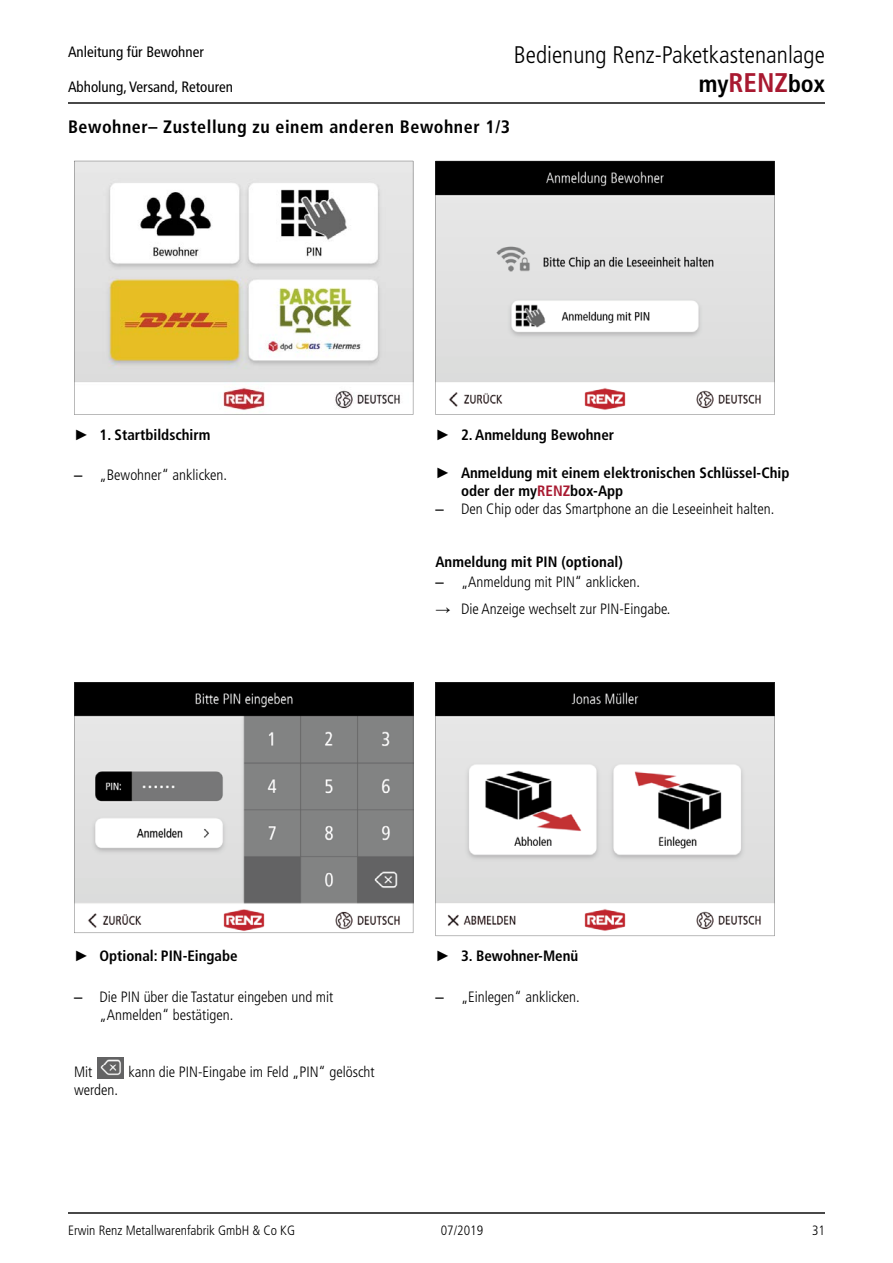
<style>
.page{position:relative;width:893px;height:1263px;background:#fff}
.page>*{position:absolute;margin:0;border:0;box-sizing:border-box;transform-origin:0 0}
.t1{font:300 condensed 24px/28.8px "Frutiger LT";color:#000;text-align:right}
.t2{font:700 condensed 18px "Frutiger LT";letter-spacing:.03em;color:#000}
.t3{font:300 condensed 15px/18px "Frutiger LT";color:#000}
.t4{font:700 condensed 15px/18px "Frutiger LT";color:#000}
.t5{font:condensed 15px "Frutiger LT";color:#000}
.t6{font:300 condensed 13.5px "Frutiger LT";color:#000}
.s1{font-weight:700}
.s2{font-weight:700;font-size:27px;color:#a81930}
.s3{font-family:"Arial";font-weight:400;font-stretch:normal}
.s4{color:#a81930}
</style>
<div class="page">
<hr style="left:68px;top:102px;width:757px;height:1px;background:#484848">
<hr style="left:68px;top:1212px;width:757px;height:1px;background:#484848">
<svg style="left:74px;top:161px;width:339px;height:254px"></svg>
<svg style="left:435px;top:161px;width:340px;height:254px;fill:#e2e2e2"></svg>
<svg style="left:74px;top:682px;width:339px;height:251px;background:#9b9a9b"></svg>
<svg style="left:435px;top:682px;width:340px;height:254px"></svg>
<img style="left:98px;top:1057px;width:26px;height:8px">
<img style="left:98px;top:1065px;width:26px;height:13px">
<p class="t5" style="left:68px;top:43px;width:137px">Anleitung für Bewohner</p>
<p class="t5" style="left:68px;top:78px;width:166px">Abholung, Versand, Retouren</p>
<h1 class="t1" style="left:514px;top:41px;width:313px">Bedienung Renz-Paketkastenanlage <span class="s1">my</span><span class="s2">RENZ</span><span class="s1">box</span></h1>
<p class="t2" style="left:68px;top:116px;width:444px">Bewohner– Zustellung zu einem anderen Bewohner 1/3</p>
<p class="t4" style="left:74px;top:426px;width:138px"><span class="s3">►</span> 1. Startbildschirm</p>
<p class="t3" style="left:74px;top:466px;width:154px"><span class="s3">–</span> „Bewohner“ anklicken.</p>
<p class="t4" style="left:435px;top:426px;width:180px"><span class="s3">►</span> 2. Anmeldung Bewohner</p>
<p class="t4" style="left:461px;top:464px;width:330px;text-indent:-26px"><span class="s3">►</span> Anmeldung mit einem elektronischen Schlüssel-Chip oder der my<span class="s4">RENZ</span>box-App</p>
<p class="t3" style="left:435px;top:500px;width:340px"><span class="s3">–</span> Den Chip oder das Smartphone an die Leseeinheit halten.</p>
<p class="t4" style="left:435px;top:553px;width:189px">Anmeldung mit PIN (optional)</p>
<p class="t3" style="left:435px;top:573px;width:206px"><span class="s3">–</span> „Anmeldung mit PIN“ anklicken.</p>
<p class="t3" style="left:435px;top:600px;width:236px"><span class="s3">→</span> Die Anzeige wechselt zur PIN-Eingabe.</p>
<p class="t4" style="left:74px;top:947px;width:165px"><span class="s3">►</span> Optional: PIN-Eingabe</p>
<p class="t3" style="left:100px;top:987px;width:235px;text-indent:-26px"><span class="s3">–</span> Die PIN über die Tastatur eingeben und mit „Anmelden“ bestätigen.</p>
<p class="t3" style="left:74px;top:1063px;width:20px">Mit</p>
<p class="t3" style="left:128px;top:1063px;width:248px">kann die PIN-Eingabe im Feld „PIN“ gelöscht</p>
<p class="t3" style="left:74px;top:1081px;width:46px">werden.</p>
<p class="t4" style="left:435px;top:947px;width:144px"><span class="s3">►</span> 3. Bewohner-Menü</p>
<p class="t3" style="left:435px;top:987px;width:146px"><span class="s3">–</span> „Einlegen“ anklicken.</p>
<p class="t6" style="left:68px;top:1222px;width:228px">Erwin Renz Metallwarenfabrik GmbH &amp; Co KG</p>
<p class="t6" style="left:441px;top:1222px;width:44px">07/2019</p>
<p class="t6" style="left:812px;top:1222px;width:14px">31</p>
</div>
